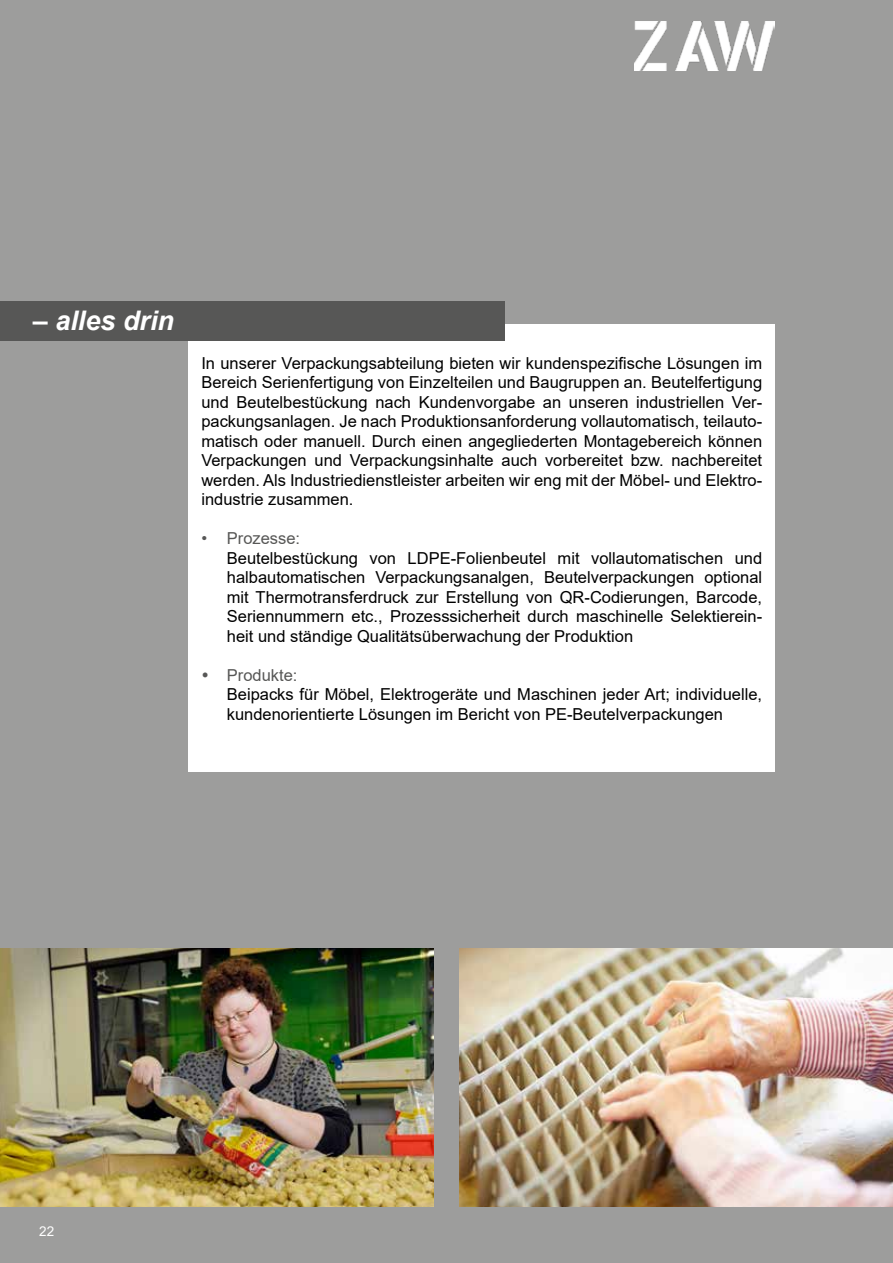
<style>
.page{position:relative;width:893px;height:1263px;background:#9d9d9c}
.page>*{position:absolute;margin:0;border:0;box-sizing:border-box;transform-origin:0 0}
.t1{font:italic 700 27px "Arial";color:#fff}
.t2{font:16.5px/19.5px "Arial";color:#000;text-align:justify}
.t3{font:16.5px "Arial";color:#575756}
.t4{font:13.5px "Arial";color:#fff}
</style>
<div class="page">
<img style="left:635px;top:21px;width:140px;height:50px">
<img style="left:459px;top:948px;width:434px;height:259px">
<img style="left:0;top:948px;width:434px;height:259px">
<div style="left:189px;top:324px;width:586px;height:448px;background:#fff"></div>
<div style="left:0;top:301px;width:505px;height:39px;background:#575756"></div>
<h1 class="t1" style="left:33px;top:303px;width:143px">– alles drin</h1>
<p class="t2" style="left:201px;top:353px;width:562px">In unserer Verpackungsabteilung bieten wir kundenspezifische Lösungen im Bereich Serienfertigung von Einzelteilen und Baugruppen an. Beutelfertigung und Beutelbestückung nach Kundenvorgabe an unseren industriellen Ver&shy;packungsanlagen. Je nach Produktionsanforderung vollautomatisch, teilauto&shy;matisch oder manuell. Durch einen angegliederten Montagebereich können Verpackungen und Verpackungsinhalte auch vorbereitet bzw. nachbereitet werden. Als Industriedienstleister arbeiten wir eng mit der Möbel- und Elektro&shy;industrie zusammen.</p>
<p class="t3" style="left:201px;top:527px;width:100px">• Prozesse:</p>
<p class="t2" style="left:227px;top:548px;width:537px">Beutelbestückung von LDPE-Folienbeutel mit vollautomatischen und halbautomatischen Verpackungsanalgen, Beutelverpackungen optional mit Thermotransferdruck zur Erstellung von QR-Codierungen, Barcode, Seriennummern etc., Prozesssicherheit durch maschinelle Selektierein&shy;heit und ständige Qualitätsüberwachung der Produktion</p>
<p class="t3" style="left:227px;top:664px;width:72px">Produkte:</p>
<p class="t2" style="left:227px;top:685px;width:537px">Beipacks für Möbel, Elektrogeräte und Maschinen jeder Art; individuelle, kundenorientierte Lösungen im Bericht von PE-Beutelverpackungen</p>
<p class="t4" style="left:39px;top:1222px;width:17px">22</p>
</div>
